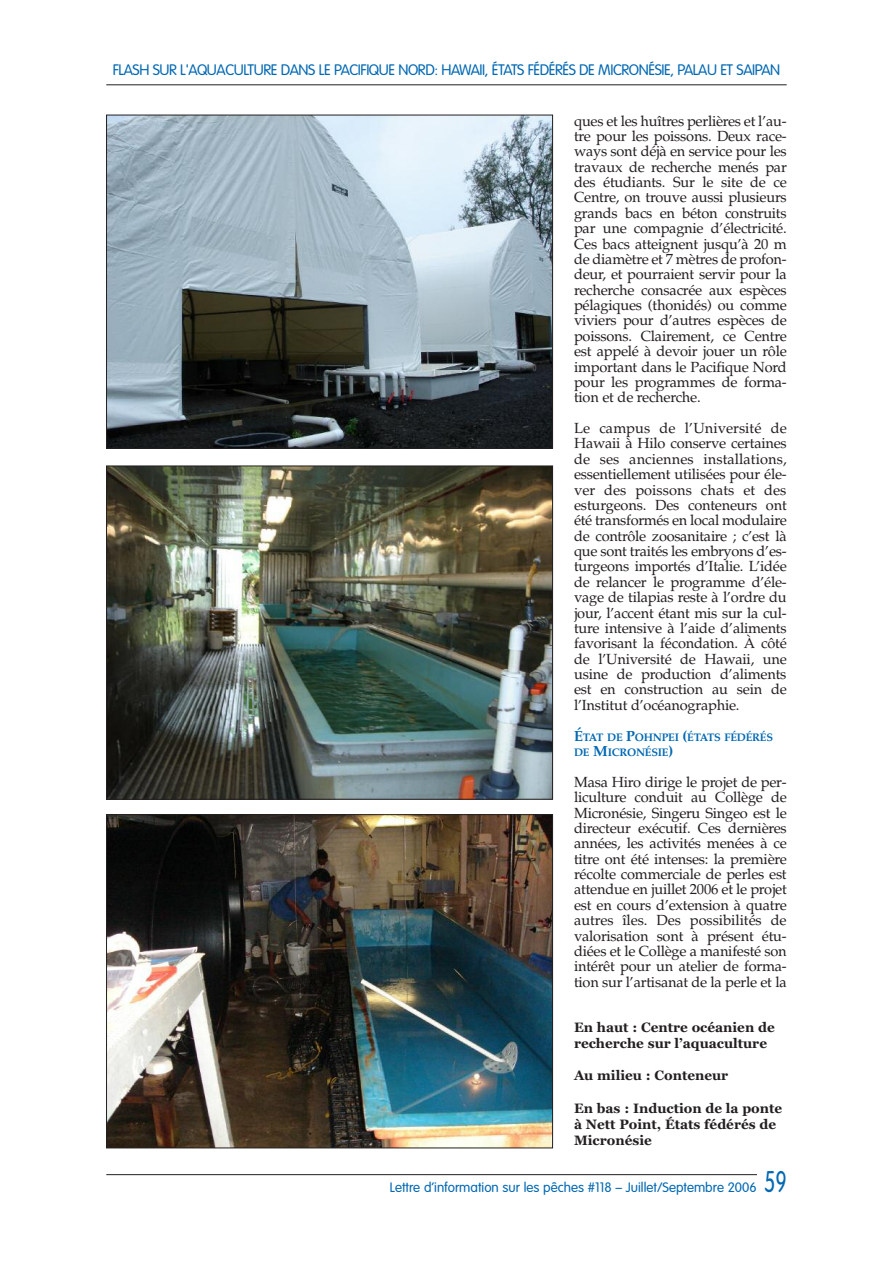
<style>
.page{position:relative;width:893px;height:1263px;background:#fff}
.page>*{position:absolute;margin:0;border:0;box-sizing:border-box;transform-origin:0 0}
.t1{font:300 15px "VAG Rounded";letter-spacing:-.025em;color:#0168b3}
.t2{font:14.7px/15.3px "Palatino";letter-spacing:-.015em;color:#231f20;text-align:justify}
.t3{font:700 13.5px/16.2px "Georgia";color:#231f20}
.t4{font:300 13.5px "VAG Rounded";color:#0168b3}
.t5{font:700 10.95px/15.3px "Palatino";letter-spacing:-.02em;color:#0168b3}
.s1{font-size:14.7px}
.s2{font-size:29.4px}
</style>
<div class="page">
<hr style="left:106px;top:1174px;width:681px;height:1px;background:#231f20">
<div style="left:757px;top:1162px;width:30px;height:44px;background:#fff"></div>
<hr style="left:106px;top:84px;width:681px;height:1px;background:#231f20">
<img style="left:108px;top:816px;width:443px;height:330px">
<div style="left:106px;top:814px;width:447px;height:334px;border:1px solid #231f20"></div>
<img style="left:108px;top:468px;width:443px;height:329px">
<div style="left:106px;top:466px;width:447px;height:333px;border:1px solid #231f20"></div>
<img style="left:108px;top:117px;width:443px;height:330px">
<div style="left:106px;top:115px;width:447px;height:334px;border:1px solid #231f20"></div>
<p class="t1" style="left:113px;top:64px;width:669px">FLASH SUR L'AQUACULTURE DANS LE PACIFIQUE NORD: HAWAII, ÉTATS FÉDÉRÉS DE MICRONÉSIE, PALAU ET SAIPAN</p>
<p class="t2" style="left:574px;top:113px;width:214px">ques et les huîtres perlières et l’au&shy;tre pour les poissons. Deux race&shy;ways sont déjà en service pour les travaux de recherche menés par des étudiants. Sur le site de ce Centre, on trouve aussi plusieurs grands bacs en béton construits par une compagnie d’électricité.<br>Ces bacs atteignent jusqu’à 20 m de diamètre et 7 mètres de profon&shy;deur, et pourraient servir pour la recherche consacrée aux espèces pélagiques (thonidés) ou comme viviers pour d’autres espèces de poissons. Clairement, ce Centre est appelé à devoir jouer un rôle important dans le Pacifique Nord pour les programmes de forma&shy;tion et de recherche.</p>
<p class="t2" style="left:574px;top:420px;width:214px">Le campus de l’Université de Hawaii à Hilo conserve certaines de ses anciennes installations, essentiellement utilisées pour éle&shy;ver des poissons chats et des esturgeons. Des conteneurs ont été transformés en local modulaire de contrôle zoosanitaire ; c’est là que sont traités les embryons d’es&shy;turgeons importés d’Italie. L’idée de relancer le programme d’éle&shy;vage de tilapias reste à l’ordre du jour, l’accent étant mis sur la cul&shy;ture intensive à l’aide d’aliments favorisant la fécondation. À côté de l’Université de Hawaii, une usine de production d’aliments est en construction au sein de l’Institut d’océanographie.</p>
<p class="t5" style="left:574px;top:729px;width:201px"><span class="s1">É</span>TAT DE <span class="s1">P</span>OHNPEI <span class="s1">(</span>ÉTATS FÉDÉRÉS<br>DE <span class="s1">M</span>ICRONÉSIE<span class="s1">)</span></p>
<p class="t2" style="left:574px;top:774px;width:214px">Masa Hiro dirige le projet de per&shy;liculture conduit au Collège de Micronésie, Singeru Singeo est le directeur exécutif. Ces dernières années, les activités menées à ce titre ont été intenses: la première récolte commerciale de perles est attendue en juillet 2006 et le projet est en cours d’extension à quatre autres îles. Des possibilités de valorisation sont à présent étu&shy;diées et le Collège a manifesté son intérêt pour un atelier de forma&shy;tion sur l’artisanat de la perle et la</p>
<p class="t3" style="left:574px;top:1019px;width:202px">En haut : Centre océanien de recherche sur l’aquaculture</p>
<p class="t3" style="left:574px;top:1068px;width:156px">Au milieu : Conteneur</p>
<p class="t3" style="left:574px;top:1100px;width:210px">En bas : Induction de la ponte à Nett Point, États fédérés de<br>Micronésie</p>
<p class="t4" style="left:390px;top:1181px;width:398px">Lettre d’information sur les pêches #118 – Juillet/Septembre 2006 <span class="s2">59</span></p>
</div>
